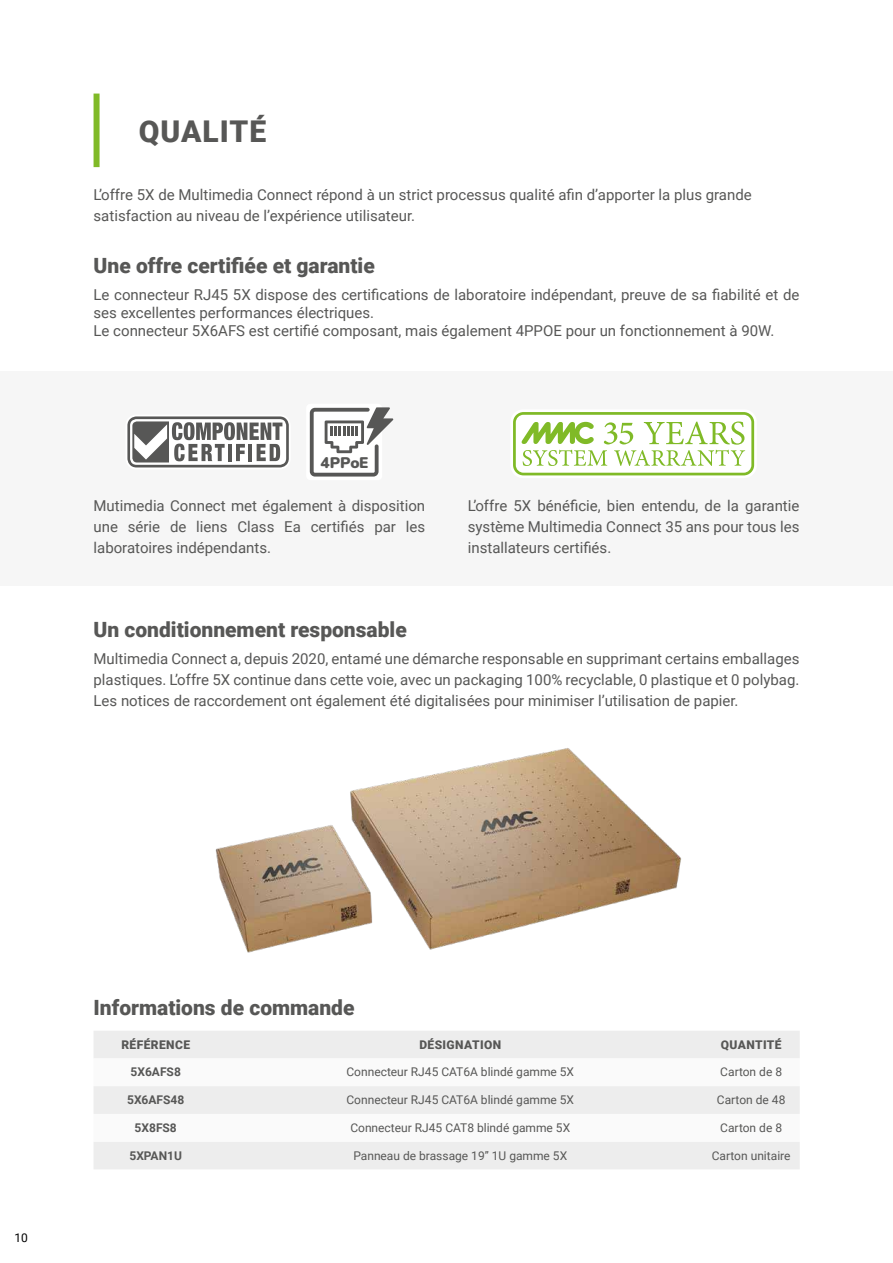
<style>
.page{position:relative;width:893px;height:1263px;background:#fff}
.page>*{position:absolute;margin:0;border:0;box-sizing:border-box;transform-origin:0 0}
.t1{font:900 30px "Roboto";letter-spacing:.035em;color:#575756}
.t2{font:900 21px "Roboto";color:#575756}
.t3{font:900 15.3px "Nunito";color:#575756}
.t4{font:15px/21px "Roboto";color:#575756;text-align:justify}
.t5{font:12px "Roboto";color:#575756}
.t6{font:900 12px "Roboto";letter-spacing:.035em;color:#575756}
.t7{font:700 12px "Roboto";color:#575756}
.t8{font:12px "Roboto";color:#000}
</style>
<div class="page">
<div style="left:0;top:371px;width:893px;height:215px;background:#f6f6f6"></div>
<img style="left:215px;top:748px;width:466px;height:205px">
<div style="left:94px;top:94px;width:6px;height:73px;background:#80ba27"></div>
<svg style="left:127px;top:416px;width:162px;height:52px"></svg>
<div style="left:306px;top:404px;width:76px;height:76px;background:#fff;border-radius:4px"></div>
<svg style="left:310px;top:407px;width:83px;height:70px"></svg>
<div style="left:94px;top:1031px;width:706px;height:27px;background:#ededed"></div>
<div style="left:94px;top:1086px;width:706px;height:83px;background:#ededed"></div>
<svg style="left:94px;top:1114px;width:706px;height:28px"></svg>
<svg style="left:510px;top:409px;width:247px;height:69px;fill:#fff"></svg>
<svg style="left:513px;top:412px;width:241px;height:63px"></svg>
<h1 class="t1" style="left:139px;top:110px;width:129px">QUALITÉ</h1>
<p class="t4" style="left:94px;top:184px;width:660px">L’offre 5X de Multimedia Connect répond à un strict processus qualité afin d’apporter la plus grande satisfaction au niveau de l’expérience utilisateur.</p>
<h2 class="t2" style="left:94px;top:251px;width:283px">Une offre certifiée et garantie</h2>
<p class="t4" style="left:94px;top:285px;width:707px;line-height:18px;text-align:left">Le connecteur RJ45 5X dispose des certifications de laboratoire indépendant, preuve de sa fiabilité et de ses excellentes performances électriques.<br>Le connecteur 5X6AFS est certifié composant, mais également 4PPOE pour un fonctionnement à 90W.</p>
<p class="t3" style="left:320px;top:453px;width:50px">4PPoE</p>
<p class="t4" style="left:94px;top:495px;width:333px">Mutimedia Connect met également à disposition une série de liens Class Ea certifiés par les laboratoires indépendants.</p>
<p class="t4" style="left:468px;top:495px;width:333px">L’offre 5X bénéficie, bien entendu, de la garantie système Multimedia Connect 35 ans pour tous les installateurs certifiés.</p>
<h2 class="t2" style="left:94px;top:614px;width:315px">Un conditionnement responsable</h2>
<p class="t4" style="left:94px;top:647px;width:707px">Multimedia Connect a, depuis 2020, entamé une démarche responsable en supprimant certains emballages plastiques. L’offre 5X continue dans cette voie, avec un packaging 100% recyclable, 0 plastique et 0 polybag.<br>Les notices de raccordement ont également été digitalisées pour minimiser l’utilisation de papier.</p>
<p class="t8" style="left:15px;top:1229px;width:15px">10</p>
<h2 class="t2" style="left:94px;top:993px;width:262px">Informations de commande</h2>
<p class="t6" style="left:121px;top:1036px;width:70px">RÉFÉRENCE</p>
<p class="t6" style="left:419px;top:1036px;width:83px">DÉSIGNATION</p>
<p class="t6" style="left:721px;top:1036px;width:62px">QUANTITÉ</p>
<p class="t7" style="left:131px;top:1064px;width:52px">5X6AFS8</p>
<p class="t5" style="left:346px;top:1064px;width:229px">Connecteur RJ45 CAT6A blindé gamme 5X</p>
<p class="t5" style="left:720px;top:1064px;width:63px">Carton de 8</p>
<p class="t7" style="left:127px;top:1091px;width:59px">5X6AFS48</p>
<p class="t5" style="left:346px;top:1091px;width:229px">Connecteur RJ45 CAT6A blindé gamme 5X</p>
<p class="t5" style="left:717px;top:1091px;width:70px">Carton de 48</p>
<p class="t7" style="left:135px;top:1119px;width:44px">5X8FS8</p>
<p class="t5" style="left:350px;top:1119px;width:221px">Connecteur RJ45 CAT8 blindé gamme 5X</p>
<p class="t5" style="left:720px;top:1119px;width:63px">Carton de 8</p>
<p class="t7" style="left:129px;top:1147px;width:54px">5XPAN1U</p>
<p class="t5" style="left:353px;top:1147px;width:215px">Panneau de brassage 19’’ 1U gamme 5X</p>
<p class="t5" style="left:712px;top:1147px;width:80px">Carton unitaire</p>
</div>
